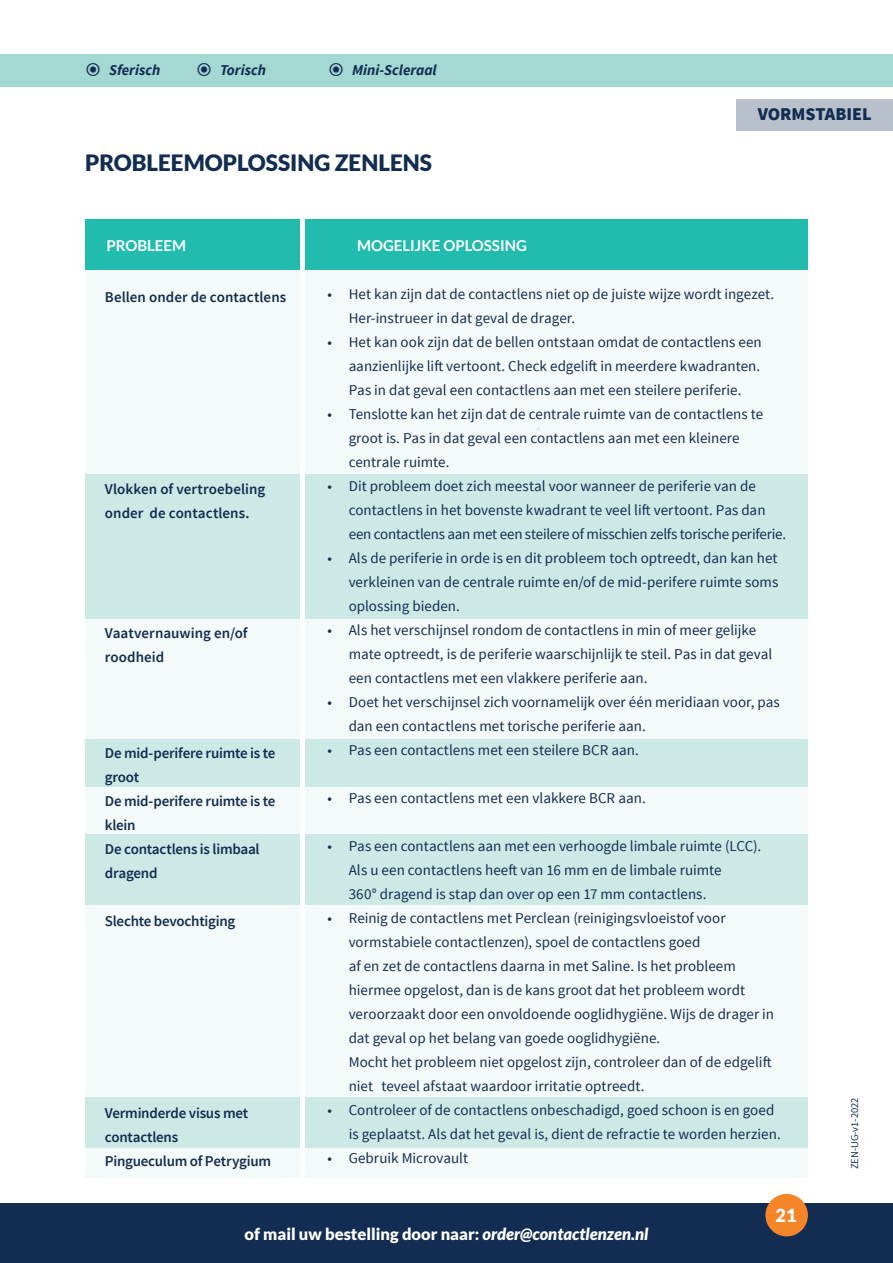
<style>
.page{position:relative;width:893px;height:1263px;background:#fff}
.page>*{position:absolute;margin:0;border:0;box-sizing:border-box;transform-origin:0 0}
.t1{font:900 22.5px "Lato";color:#132d52}
.kopje_hoofdletters_e{font:900 18px "Source Sans Pro";color:#132d52}
.t2{font:900 18px "Lato";color:#fff}
.t3{font:900 16.5px "Lato";color:#fff}
.t4{font:15px/24px "Source Sans Pro";color:#132d52}
.t5{font:600 15px/24px "Source Sans Pro";letter-spacing:-.015em;color:#132d52}
.t6{font:600 15px/24px "Source Sans Pro";letter-spacing:.005em;color:#132d52}
.kopje_hoofdletters_e-2{font:italic 700 15px "Source Sans Pro";color:#132d52}
.t7{font:700 15px "Lato";color:#fff}
.t8{font:10.5px "Source Sans Pro";color:#132d52}
.s1{font-style:italic}
</style>
<div class="page">
<div style="left:1px;top:1203px;width:892px;height:60px;background:#132d52"></div>
<div style="left:765px;top:1194px;width:43px;height:42px;background:#f58529;border-radius:50%"></div>
<div style="left:85px;top:270px;width:723px;height:908px;background:#cce9e5"></div>
<div style="left:85px;top:906px;width:723px;height:191px;background:#f4faf9"></div>
<div style="left:0;top:54px;width:893px;height:33px;background:#a4d9d3"></div>
<div style="left:737px;top:99px;width:156px;height:32px;background:#b8c0cb"></div>
<div style="left:85px;top:219px;width:723px;height:51px;background:#22bcae"></div>
<div style="left:300px;top:218px;width:5px;height:959px;background:#fff"></div>
<div style="left:85px;top:270px;width:723px;height:203px;background:#f4faf9"></div>
<div style="left:85px;top:787px;width:795px;height:47px;background:#f4faf9"></div>
<div style="left:85px;top:619px;width:723px;height:119px;background:#f4faf9"></div>
<div style="left:85px;top:1148px;width:723px;height:33px;background:#f4faf9"></div>
<hr style="left:0;top:1203px;width:1px;height:60px;background:#132d52">
<p class="kopje_hoofdletters_e-2" style="left:109px;top:61px;width:53px">Sferisch</p>
<p class="kopje_hoofdletters_e-2" style="left:220px;top:61px;width:47px">Torisch</p>
<p class="kopje_hoofdletters_e-2" style="left:352px;top:61px;width:86px">Mini-Scleraal</p>
<p class="t1" style="left:85px;top:150px;width:348px">PROBLEEMOPLOSSING ZENLENS</p>
<p class="kopje_hoofdletters_e" style="left:758px;top:103px;width:115px">VORMSTABIEL</p>
<p class="t7" style="left:107px;top:237px;width:81px">PROBLEEM</p>
<p class="t7" style="left:357px;top:237px;width:171px">MOGELIJKE OPLOSSING</p>
<p class="t6" style="left:105px;top:285px;width:183px">Bellen onder de contactlens</p>
<p class="t4" style="left:349px;top:282px;width:427px;text-indent:-21px">• Het kan zijn dat de contactlens niet op de juiste wijze wordt ingezet.<br>Her-instrueer in dat geval de drager.</p>
<p class="t4" style="left:349px;top:330px;width:415px;text-align:justify;text-indent:-21px">• Het kan ook zijn dat de bellen ontstaan omdat de contactlens een aanzienlijke lift vertoont. Check edgelift in meerdere kwadranten.<br>Pas in dat geval een contactlens aan met een steilere periferie.</p>
<p class="t4" style="left:349px;top:402px;width:416px;text-indent:-21px">• Tenslotte kan het zijn dat de centrale ruimte van de contactlens te groot is. Pas in dat geval een contactlens aan met een kleinere centrale ruimte.</p>
<p class="t4" style="left:349px;top:474px;width:439px;text-indent:-21px">• Dit probleem doet zich meestal voor wanneer de periferie van de contactlens in het bovenste kwadrant te veel lift vertoont. Pas dan een contactlens aan met een steilere of misschien zelfs torische periferie.</p>
<p class="t4" style="left:349px;top:546px;width:431px;text-align:justify;text-indent:-21px">• Als de periferie in orde is en dit probleem toch optreedt, dan kan het verkleinen van de centrale ruimte en/of de mid-perifere ruimte soms oplossing bieden.</p>
<p class="t4" style="left:349px;top:618px;width:425px;text-indent:-21px">• Als het verschijnsel rondom de contactlens in min of meer gelijke mate optreedt, is de periferie waarschijnlijk te steil. Pas in dat geval een contactlens met een vlakkere periferie aan.</p>
<p class="t4" style="left:349px;top:690px;width:433px;text-indent:-21px">• Doet het verschijnsel zich voornamelijk over één meridiaan voor, pas dan een contactlens met torische periferie aan.</p>
<p class="t4" style="left:327px;top:738px;width:313px">• Pas een contactlens met een steilere BCR aan.</p>
<p class="t4" style="left:327px;top:786px;width:320px">• Pas een contactlens met een vlakkere BCR aan.</p>
<p class="t4" style="left:349px;top:834px;width:414px;text-indent:-21px">• Pas een contactlens aan met een verhoogde limbale ruimte (LCC).<br>Als u een contactlens heeft van 16 mm en de limbale ruimte<br>360° dragend is stap dan over op een 17 mm contactlens.</p>
<p class="t4" style="left:327px;top:906px;width:400px;text-align:center">• Reinig de contactlens met Perclean (reinigingsvloeistof voor vormstabiele contactlenzen), spoel de contactlens goed</p>
<p class="t4" style="left:349px;top:954px;width:427px">af en zet de contactlens daarna in met Saline. Is het probleem hiermee opgelost, dan is de kans groot dat het probleem wordt veroorzaakt door een onvoldoende ooglidhygiëne. Wijs de drager in dat geval op het belang van goede ooglidhygiëne.</p>
<p class="t4" style="left:349px;top:1050px;width:424px">Mocht het probleem niet opgelost zijn, controleer dan of de edgelift niet teveel afstaat waardoor irritatie optreedt.</p>
<p class="t4" style="left:349px;top:1098px;width:434px;text-indent:-21px">• Controleer of de contactlens onbeschadigd, goed schoon is en goed is geplaatst. Als dat het geval is, dient de refractie te worden herzien.</p>
<p class="t4" style="left:327px;top:1146px;width:142px">• Gebruik Microvault</p>
<p class="t6" style="left:105px;top:477px;width:162px">Vlokken of vertroebeling onder de contactlens.</p>
<p class="t5" style="left:105px;top:621px;width:144px">Vaatvernauwing en/of roodheid</p>
<p class="t5" style="left:105px;top:741px;width:172px">De mid-perifere ruimte is te groot</p>
<p class="t5" style="left:105px;top:789px;width:172px">De mid-perifere ruimte is te klein</p>
<p class="t5" style="left:105px;top:837px;width:156px">De contactlens is limbaal dragend</p>
<p class="t5" style="left:105px;top:909px;width:132px">Slechte bevochtiging</p>
<p class="t5" style="left:105px;top:1101px;width:145px">Verminderde visus met contactlens</p>
<p class="t5" style="left:105px;top:1149px;width:168px">Pingueculum of Petrygium</p>
<p class="t3" style="left:245px;top:1224px;width:405px">of mail uw bestelling door naar: <span class="s1">order@contactlenzen.nl</span></p>
<p class="t2" style="left:775px;top:1205px;width:22px">21</p>
<p class="t8" style="left:848px;top:1169px;width:73px;rotate:-90deg">ZEN-UG-v1-2022</p>
</div>
